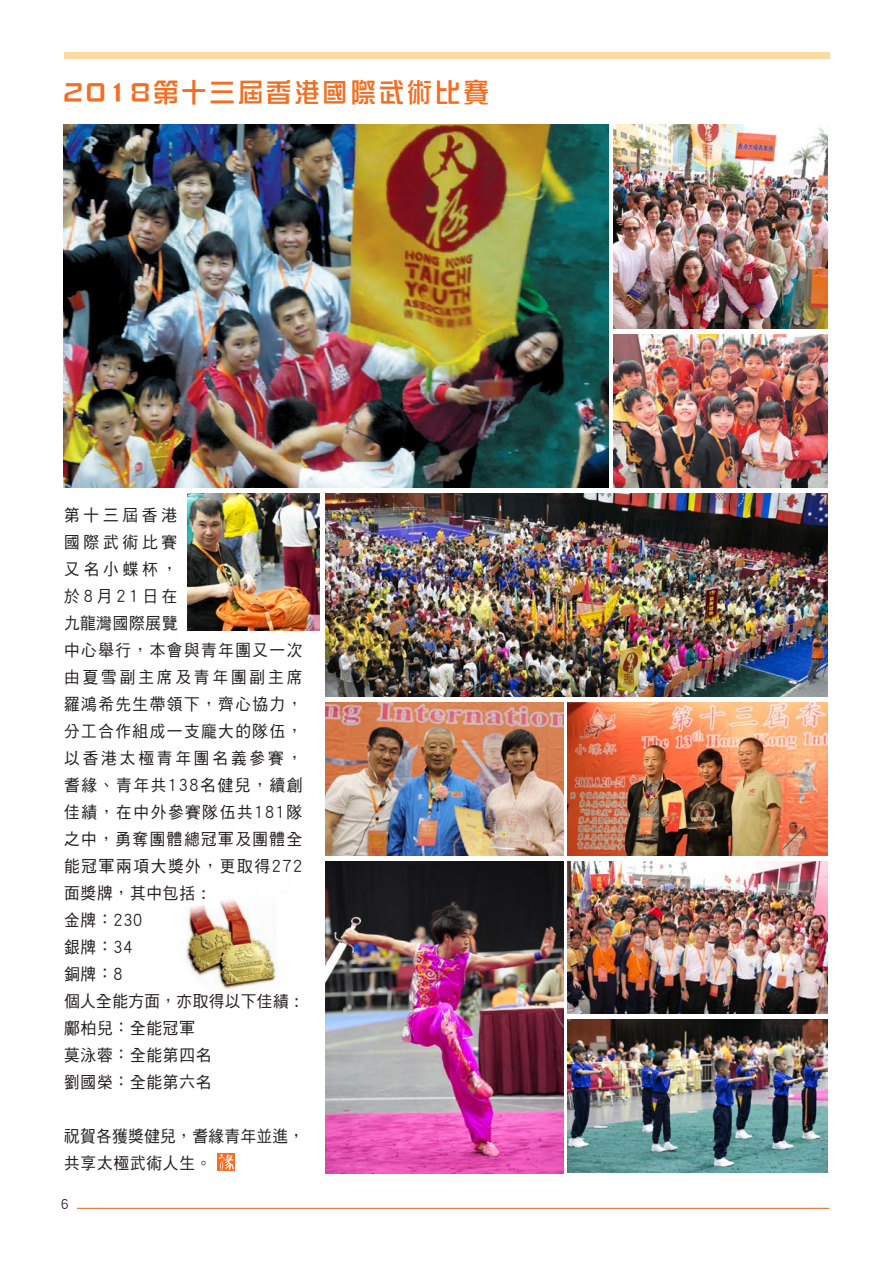
<style>
.page{position:relative;width:893px;height:1263px;background:#fff}
.page>*{position:absolute;margin:0;border:0;box-sizing:border-box;transform-origin:0 0}
.t1{font:27px "DF Zong Yi HK W5";letter-spacing:.1em;color:#f36e21;scale:.95 1}
.t2{font:16.5px/27px "DF Hei HK W5";letter-spacing:.09em;color:#231f20;scale:.95 1}
.t3{font:16.5px/27px "DF Hei HK W5";letter-spacing:.05em;color:#231f20;scale:.95 1}
.t4{font:16.5px/27px "DF Hei HK W5";letter-spacing:.02em;color:#231f20;scale:.95 1}
.t5{font:13.5px "DF Hei HK W5";color:#231f20;scale:.95 1}
</style>
<div class="page">
<hr style="left:77px;top:1208px;width:752px;height:1px;background:#dc641c">
<div style="left:64px;top:52px;width:765px;height:6px;background:#fed9a1"></div>
<img style="left:326px;top:702px;width:238px;height:154px">
<img style="left:64px;top:124px;width:545px;height:364px">
<img style="left:326px;top:493px;width:502px;height:203px">
<img style="left:613px;top:125px;width:215px;height:203px">
<img style="left:613px;top:334px;width:215px;height:154px">
<img style="left:568px;top:702px;width:260px;height:153px">
<img style="left:568px;top:861px;width:260px;height:153px">
<img style="left:326px;top:861px;width:238px;height:312px">
<img style="left:568px;top:1020px;width:260px;height:152px">
<div style="left:217px;top:1153px;width:18px;height:18px;background:#f36e21"></div>
<svg style="left:219px;top:1154px;width:15px;height:17px"></svg>
<img style="left:187px;top:493px;width:133px;height:137px">
<img style="left:185px;top:899px;width:93px;height:91px">
<h1 class="t1" style="left:63px;top:78px;width:450px">2018第十三屆香港國際武術比賽</h1>
<p class="t2" style="left:64px;top:501px;width:252px">第十三屆香港<br>國際武術比賽<br>又名小蝶杯，<br>於8月21日在<br>九龍灣國際展覽<br>中心舉行，本會與青年團又一次由夏雪副主席及青年團副主席羅鴻希先生帶領下，齊心協力，分工合作組成一支龐大的隊伍，以香港太極青年團名義參賽，耆緣、青年共138名健兒，續創佳績，在中外參賽隊伍共181隊之中，勇奪團體總冠軍及團體全能冠軍兩項大獎外，更取得272面獎牌，其中包括 :<br>金牌：230<br>銀牌：34<br>銅牌：8</p>
<p class="t3" style="left:64px;top:987px;width:248px">個人全能方面，亦取得以下佳績 :鄺柏兒：全能冠軍<br>莫泳蓉：全能第四名<br>劉國榮：全能第六名</p>
<p class="t4" style="left:64px;top:1122px;width:254px">祝賀各獲獎健兒，耆緣青年並進，共享太極武術人生。</p>
<p class="t5" style="left:61px;top:1197px;width:9px">6</p>
</div>
